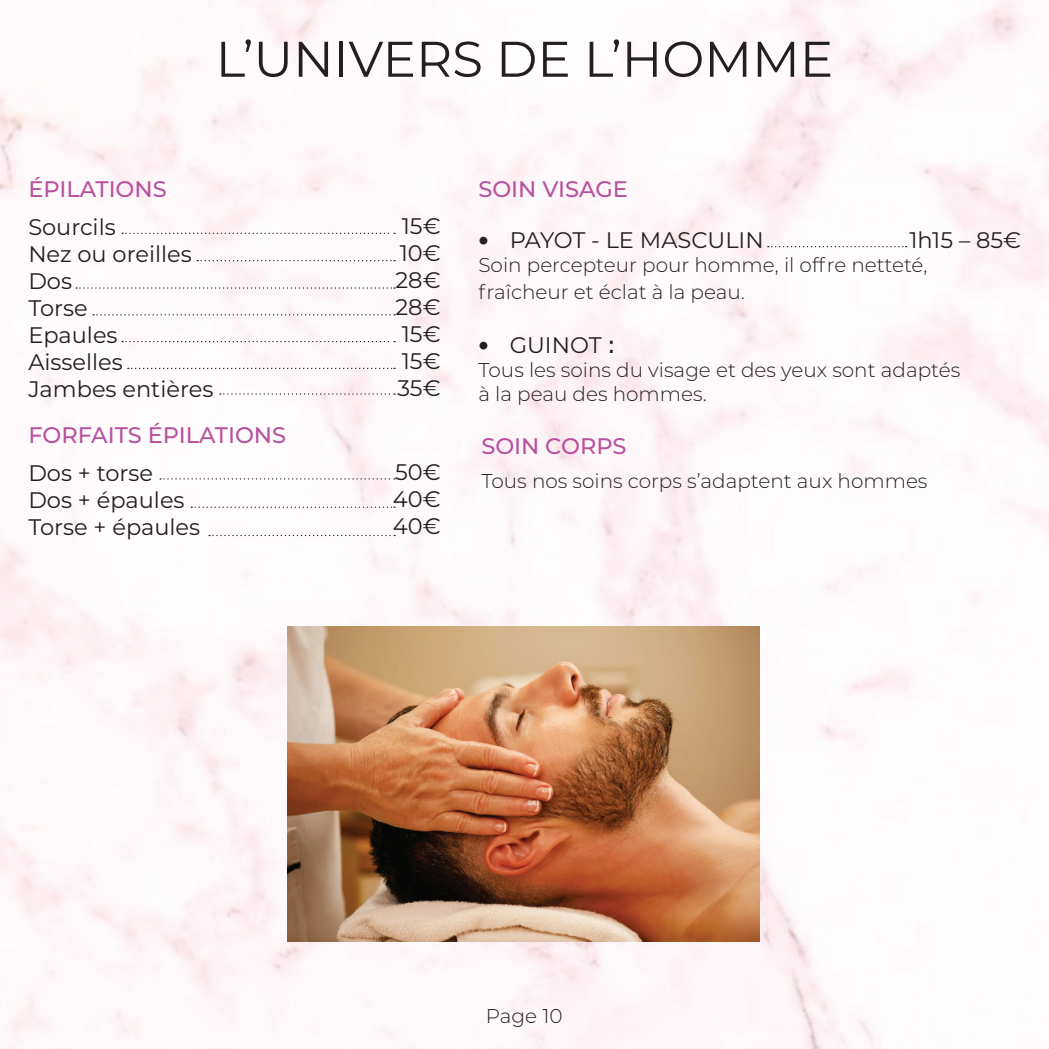
<style>
.page{position:relative;width:1049px;height:1049px;background:#fff}
.page>*{position:absolute;margin:0;border:0;box-sizing:border-box;transform-origin:0 0}
.t1{font:100 50px "Montserrat";color:#231f20}
.t2{font:100 22.5px/27px "Montserrat";color:#231f20}
.t3{font:100 22.5px "Montserrat";color:#b8529f}
.t4{font:300 20px/27px "Montserrat";color:#231f20}
.s1{font-family:"Tahoma";font-weight:400}
</style>
<div class="page">
<img style="left:0;top:0;width:1049px;height:1049px">
<svg style="left:122px;top:233px;width:273px;height:1px"></svg>
<svg style="left:160px;top:478px;width:235px;height:1px"></svg>
<svg style="left:191px;top:506px;width:204px;height:2px"></svg>
<svg style="left:209px;top:535px;width:186px;height:1px"></svg>
<svg style="left:93px;top:314px;width:302px;height:1px"></svg>
<svg style="left:122px;top:341px;width:273px;height:1px"></svg>
<svg style="left:128px;top:368px;width:267px;height:1px"></svg>
<svg style="left:220px;top:393px;width:175px;height:2px"></svg>
<svg style="left:197px;top:260px;width:198px;height:1px"></svg>
<svg style="left:76px;top:287px;width:319px;height:2px"></svg>
<svg style="left:768px;top:246px;width:139px;height:1px"></svg>
<img style="left:288px;top:627px;width:471px;height:314px">
<h1 class="t1" style="left:216px;top:26px;width:619px">L’UNIVERS DE L’HOMME</h1>
<p class="t3" style="left:28px;top:174px;width:140px">ÉPILATIONS</p>
<p class="t2" style="left:28px;top:213px;width:187px">Sourcils<br>Nez ou oreilles<br>Dos<br>Torse<br>Epaules<br>Aisselles<br>Jambes entières</p>
<p class="t2" style="left:395px;top:212px;width:47px;text-align:justify">15€ 10€ 28€ 28€ 15€ 15€ 35€</p>
<p class="t3" style="left:478px;top:174px;width:151px">SOIN VISAGE</p>
<p class="t2" style="left:478px;top:225px;width:287px"><span class="s1">•</span> PAYOT - LE MASCULIN</p>
<p class="t4" style="left:478px;top:250px;width:451px">Soin percepteur pour homme, il offre netteté, fraîcheur et éclat à la peau.</p>
<p class="t2" style="left:478px;top:330px;width:139px"><span class="s1">•</span> GUINOT <span class="s1">:</span></p>
<p class="t4" style="left:478px;top:357px;width:483px;line-height:24px">Tous les soins du visage et des yeux sont adaptés à la peau des hommes.</p>
<p class="t2" style="left:909px;top:225px;width:113px">1h15 – 85€</p>
<p class="t3" style="left:28px;top:420px;width:259px">FORFAITS ÉPILATIONS</p>
<p class="t2" style="left:28px;top:458px;width:173px">Dos + torse<br>Dos + épaules<br>Torse + épaules</p>
<p class="t2" style="left:393px;top:458px;width:49px;text-align:justify">50€ 40€ 40€</p>
<p class="t3" style="left:481px;top:430px;width:147px">SOIN CORPS</p>
<p class="t4" style="left:481px;top:467px;width:448px">Tous nos soins corps s’adaptent aux hommes</p>
<p class="t4" style="left:486px;top:1002px;width:78px">Page 10</p>
</div>
